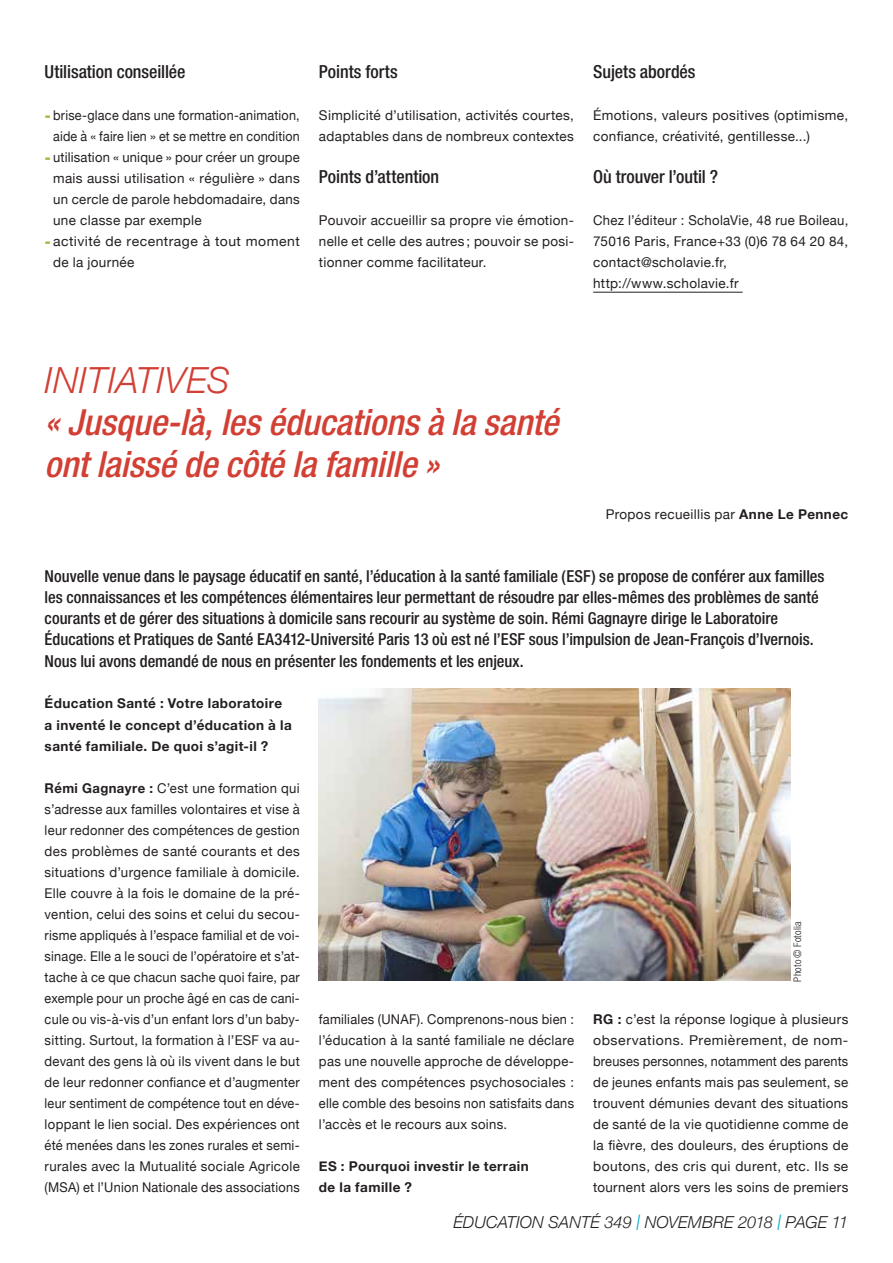
<style>
.page{position:relative;width:893px;height:1263px;background:#fff}
.page>*{position:absolute;margin:0;border:0;box-sizing:border-box;transform-origin:0 0}
.t1{font:italic 500 condensed 36px/42px "Helvetica Neue";letter-spacing:-.005em;color:#d23f34}
.t2{font:italic 300 36px "Helvetica Neue";letter-spacing:.01em;color:#d23f34}
.t3{font:33px "The Sans";color:#b1b247;scale:.6 1}
.t4{font:500 condensed 18px "Helvetica Neue";letter-spacing:-.005em;color:#231f20}
.t5{font:500 condensed 16.5px/21px "Helvetica Neue";color:#231f20}
.t6{font:italic 300 16.5px "Helvetica Neue";letter-spacing:.005em;color:#231f20}
.t7{font:13.5px/21px "Helvetica Neue";letter-spacing:.025em;color:#231f20}
.t8{font:13.5px/21px "Helvetica Neue";letter-spacing:.025em;color:#231f20;text-align:justify;scale:.95 1}
.t9{font:700 13.5px/21px "Helvetica Neue";letter-spacing:.03em;color:#231f20}
.t10{font:13.5px/21px "Helvetica Neue";letter-spacing:.025em;color:#231f20;text-align:justify;scale:.96 1}
.t11{font:13.5px/21px "Helvetica Neue";letter-spacing:.025em;color:#231f20;scale:.94 1}
.t12{font:300 condensed 10.5px "Helvetica Neue";letter-spacing:.01em;color:#231f20}
.s1{font-weight:700}
.s2{font-size:21.45px;color:#0caecf}
</style>
<div class="page">
<hr style="left:593px;top:292px;width:150px;height:1px;background:#231f20">
<img style="left:319px;top:688px;width:472px;height:293px">
<h3 class="t4" style="left:45px;top:61px;width:142px">Utilisation conseillée</h3>
<h2 class="t3" style="left:45px;top:86px;width:12px">-</h2>
<p class="t11" style="left:53px;top:106px;width:264px">brise-glace dans une formation-animation, aide à « faire lien » et se mettre en condition</p>
<h2 class="t3" style="left:45px;top:128px;width:12px">-</h2>
<p class="t10" style="left:53px;top:148px;width:258px">utilisation « unique » pour créer un groupe mais aussi utilisation « régulière » dans un cercle de parole hebdomadaire, dans une classe par exemple</p>
<h2 class="t3" style="left:45px;top:212px;width:12px">-</h2>
<p class="t7" style="left:53px;top:232px;width:248px">activité de recentrage à tout moment de la journée</p>
<h3 class="t4" style="left:319px;top:61px;width:80px">Points forts</h3>
<p class="t7" style="left:319px;top:106px;width:257px">Simplicité d’utilisation, activités courtes, adaptables dans de nombreux contextes</p>
<h3 class="t4" style="left:319px;top:166px;width:122px">Points d’attention</h3>
<p class="t7" style="left:319px;top:211px;width:257px;text-align:justify">Pouvoir accueillir sa propre vie émotion&shy;nelle et celle des autres ; pouvoir se posi&shy;tionner comme facilitateur.</p>
<h3 class="t4" style="left:593px;top:61px;width:104px">Sujets abordés</h3>
<p class="t7" style="left:593px;top:106px;width:257px">Émotions, valeurs positives (optimisme, confiance, créativité, gentillesse...)</p>
<h3 class="t4" style="left:593px;top:166px;width:126px">Où trouver l’outil ?</h3>
<p class="t7" style="left:593px;top:211px;width:257px">Chez l’éditeur : ScholaVie, 48 rue Boileau, 75016 Paris, France+33 (0)6 78 64 20 84, contact@scholavie.fr, http://www.scholavie.fr</p>
<h1 class="t2" style="left:45px;top:352px;width:187px">INITIATIVES</h1>
<h1 class="t1" style="left:45px;top:401px;width:515px">« Jusque-là, les éducations à la santé ont laissé de côté la famille »</h1>
<p class="t7" style="left:606px;top:505px;width:244px">Propos recueillis par <span class="s1">Anne Le Pennec</span></p>
<p class="t5" style="left:45px;top:566px;width:781px">Nouvelle venue dans le paysage éducatif en santé, l’éducation à la santé familiale (ESF) se propose de conférer aux familles les connaissances et les compétences élémentaires leur permettant de résoudre par elles-mêmes des problèmes de santé courants et de gérer des situations à domicile sans recourir au système de soin. Rémi Gagnayre dirige le Laboratoire Éducations et Pratiques de Santé EA3412-Université Paris 13 où est né l’ESF sous l’impulsion de Jean-François d’Ivernois.<br>Nous lui avons demandé de nous en présenter les fondements et les enjeux.</p>
<p class="t9" style="left:45px;top:693px;width:249px">Éducation Santé : Votre laboratoire a inventé le concept d’éducation à la santé familiale. De quoi s’agit-il ?</p>
<p class="t7" style="left:45px;top:778px;width:257px;text-align:justify"><span class="s1">Rémi Gagnayre :</span> C’est une formation qui s’adresse aux familles volontaires et vise à leur redonner des compétences de gestion des problèmes de santé courants et des situations d’urgence familiale à domicile.<br>Elle couvre à la fois le domaine de la pré&shy;vention, celui des soins et celui du secou&shy;risme appliqués à l’espace familial et de voi&shy;sinage. Elle a le souci de l’opératoire et s’at&shy;tache à ce que chacun sache quoi faire, par exemple pour un proche âgé en cas de cani&shy;cule ou vis-à-vis d’un enfant lors d’un baby&shy;sitting. Surtout, la formation à l’ESF va au&shy;devant des gens là où ils vivent dans le but de leur redonner confiance et d’augmenter leur sentiment de compétence tout en déve&shy;loppant le lien social. Des expériences ont été menées dans les zones rurales et semi&shy;rurales avec la Mutualité sociale Agricole (MSA) et l’Union Nationale des associations</p>
<p class="t8" style="left:319px;top:1009px;width:270px">familiales (UNAF). Comprenons-nous bien : l’éducation à la santé familiale ne déclare pas une nouvelle approche de développe&shy;ment des compétences psychosociales : elle comble des besoins non satisfaits dans l’accès et le recours aux soins.</p>
<p class="t9" style="left:319px;top:1155px;width:211px">ES : Pourquoi investir le terrain de la famille ?</p>
<p class="t12" style="left:791px;top:981px;width:61px;rotate:-90deg">Photo © Fotolia</p>
<p class="t7" style="left:593px;top:1009px;width:257px;text-align:justify"><span class="s1">RG :</span> c’est la réponse logique à plusieurs observations. Premièrement, de nom&shy;breuses personnes, notamment des parents de jeunes enfants mais pas seulement, se trouvent démunies devant des situations de santé de la vie quotidienne comme de la fièvre, des douleurs, des éruptions de boutons, des cris qui durent, etc. Ils se tournent alors vers les soins de premiers</p>
<p class="t6" style="left:453px;top:1209px;width:396px">ÉDUCATION SANTÉ 349 <span class="s2">I</span> NOVEMBRE 2018 <span class="s2">I</span> PAGE 11</p>
</div>
